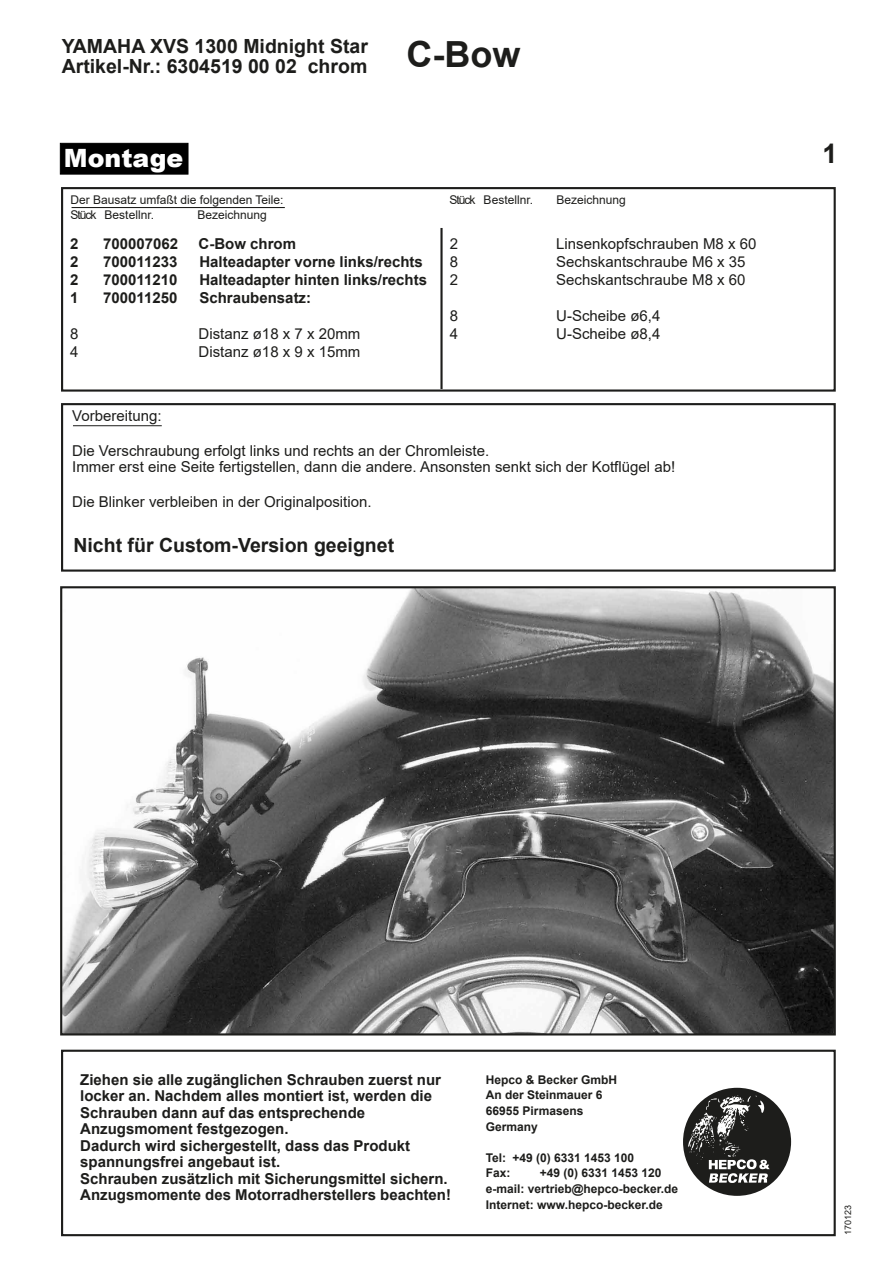
<style>
.page{position:relative;width:893px;height:1263px;background:#fff}
.page>*{position:absolute;margin:0;border:0;box-sizing:border-box;transform-origin:0 0}
.t1{font:700 36px "Arial";color:#1d1d1b}
.t2{font:700 27px "Arial";color:#1d1d1b}
.t3{font:900 25.2px "Arial";color:#fff}
.t4{font:700 19.5px/19.5px "Arial";color:#1d1d1b}
.t5{font:700 15px/16.5px "Arial";color:#1d1d1b}
.t6{font:15px/16.5px "Arial";color:#1d1d1b}
.t7{font:700 12px/15.6px "Arial";color:#1d1d1b}
.t8{font:12px/15.6px "Arial";color:#1d1d1b}
.t9{font:9px "Arial";color:#1d1d1b}
</style>
<div class="page">
<div style="left:60px;top:143px;width:128px;height:31px;background:#000;border:1px solid #000"></div>
<img style="left:63px;top:589px;width:770px;height:443px">
<div style="left:60px;top:586px;width:776px;height:449px;border:2px solid #1d1d1b"></div>
<hr style="left:72px;top:207px;width:213px;height:1px;background:#1d1d1b">
<hr style="left:440px;top:228px;width:3px;height:161px;background:#1d1d1b">
<div style="left:61px;top:187px;width:775px;height:205px;border:2px solid #1d1d1b"></div>
<hr style="left:73px;top:425px;width:89px;height:1px;background:#1d1d1b">
<div style="left:61px;top:403px;width:775px;height:169px;border:2px solid #1d1d1b"></div>
<div style="left:61px;top:1050px;width:775px;height:186px;border:2px solid #1d1d1b"></div>
<div style="left:683px;top:1088px;width:108px;height:108px;background:#1d1d1b;border-radius:50%"></div>
<svg style="left:688px;top:1095px;width:82px;height:88px"></svg>
<h3 class="t4" style="left:62px;top:37px;width:308px">YAMAHA XVS 1300 Midnight Star<br>Artikel-Nr.: 6304519 00 02 chrom</h3>
<h1 class="t1" style="left:406px;top:29px;width:115px">C-Bow</h1>
<h3 class="t3" style="left:64px;top:140px;width:121px">Montage</h3>
<h2 class="t2" style="left:823px;top:134px;width:17px">1</h2>
<p class="t8" style="left:70px;top:192px;width:215px">Der Bausatz umfaßt die folgenden Teile:<br>Stück Bestellnr.</p>
<p class="t8" style="left:449px;top:192px;width:85px">Stück Bestellnr.</p>
<p class="t8" style="left:556px;top:192px;width:71px">Bezeichnung</p>
<p class="t8" style="left:197px;top:207px;width:71px">Bezeichnung</p>
<p class="t5" style="left:70px;top:236px;width:10px">2</p>
<p class="t5" style="left:103px;top:236px;width:77px">700007062</p>
<p class="t5" style="left:199px;top:236px;width:99px">C-Bow chrom</p>
<p class="t5" style="left:70px;top:254px;width:10px">2</p>
<p class="t5" style="left:103px;top:254px;width:76px">700011233</p>
<p class="t5" style="left:199px;top:254px;width:225px">Halteadapter vorne links/rechts</p>
<p class="t5" style="left:70px;top:272px;width:10px">2</p>
<p class="t5" style="left:103px;top:272px;width:76px">700011210</p>
<p class="t5" style="left:199px;top:272px;width:229px">Halteadapter hinten links/rechts</p>
<p class="t5" style="left:70px;top:290px;width:10px">1</p>
<p class="t5" style="left:103px;top:290px;width:76px">700011250</p>
<p class="t5" style="left:199px;top:290px;width:113px">Schraubensatz:</p>
<p class="t6" style="left:70px;top:325px;width:10px">8</p>
<p class="t6" style="left:199px;top:325px;width:163px">Distanz ø18 x 7 x 20mm</p>
<p class="t6" style="left:70px;top:343px;width:10px">4</p>
<p class="t6" style="left:199px;top:343px;width:163px">Distanz ø18 x 9 x 15mm</p>
<p class="t6" style="left:450px;top:235px;width:10px">2</p>
<p class="t6" style="left:556px;top:235px;width:202px">Linsenkopfschrauben M8 x 60</p>
<p class="t6" style="left:450px;top:253px;width:10px">8</p>
<p class="t6" style="left:556px;top:253px;width:191px">Sechskantschraube M6 x 35</p>
<p class="t6" style="left:450px;top:271px;width:10px">2</p>
<p class="t6" style="left:556px;top:271px;width:191px">Sechskantschraube M8 x 60</p>
<p class="t6" style="left:450px;top:307px;width:10px">8</p>
<p class="t6" style="left:556px;top:307px;width:106px">U-Scheibe ø6,4</p>
<p class="t6" style="left:450px;top:325px;width:10px">4</p>
<p class="t6" style="left:556px;top:325px;width:106px">U-Scheibe ø8,4</p>
<p class="t6" style="left:72px;top:408px;width:91px">Vorbereitung:</p>
<p class="t6" style="left:72px;top:442px;width:604px">Die Verschraubung erfolgt links und rechts an der Chromleiste.<br>Immer erst eine Seite fertigstellen, dann die andere. Ansonsten senkt sich der Kotflügel ab!</p>
<p class="t6" style="left:72px;top:493px;width:301px">Die Blinker verbleiben in der Originalposition.</p>
<h3 class="t4" style="left:73px;top:535px;width:322px">Nicht für Custom-Version geeignet</h3>
<p class="t5" style="left:80px;top:1071px;width:372px">Ziehen sie alle zugänglichen Schrauben zuerst nur locker an. Nachdem alles montiert ist, werden die Schrauben dann auf das entsprechende Anzugsmoment festgezogen.<br>Dadurch wird sichergestellt, dass das Produkt spannungsfrei angebaut ist.<br>Schrauben zusätzlich mit Sicherungsmittel sichern.<br>Anzugsmomente des Motorradherstellers beachten!</p>
<p class="t7" style="left:486px;top:1072px;width:133px">Hepco &amp; Becker GmbH<br>An der Steinmauer 6<br>66955 Pirmasens<br>Germany</p>
<p class="t7" style="left:486px;top:1150px;width:150px">Tel: +49 (0) 6331 1453 100<br>Fax:</p>
<p class="t7" style="left:486px;top:1165px;width:194px;text-indent:54px">+49 (0) 6331 1453 120 e-mail: vertrieb@hepco-becker.de<br>Internet: www.hepco-becker.de</p>
<p class="t9" style="left:842px;top:1235px;width:32px;rotate:-90deg">170123</p>
</div>
